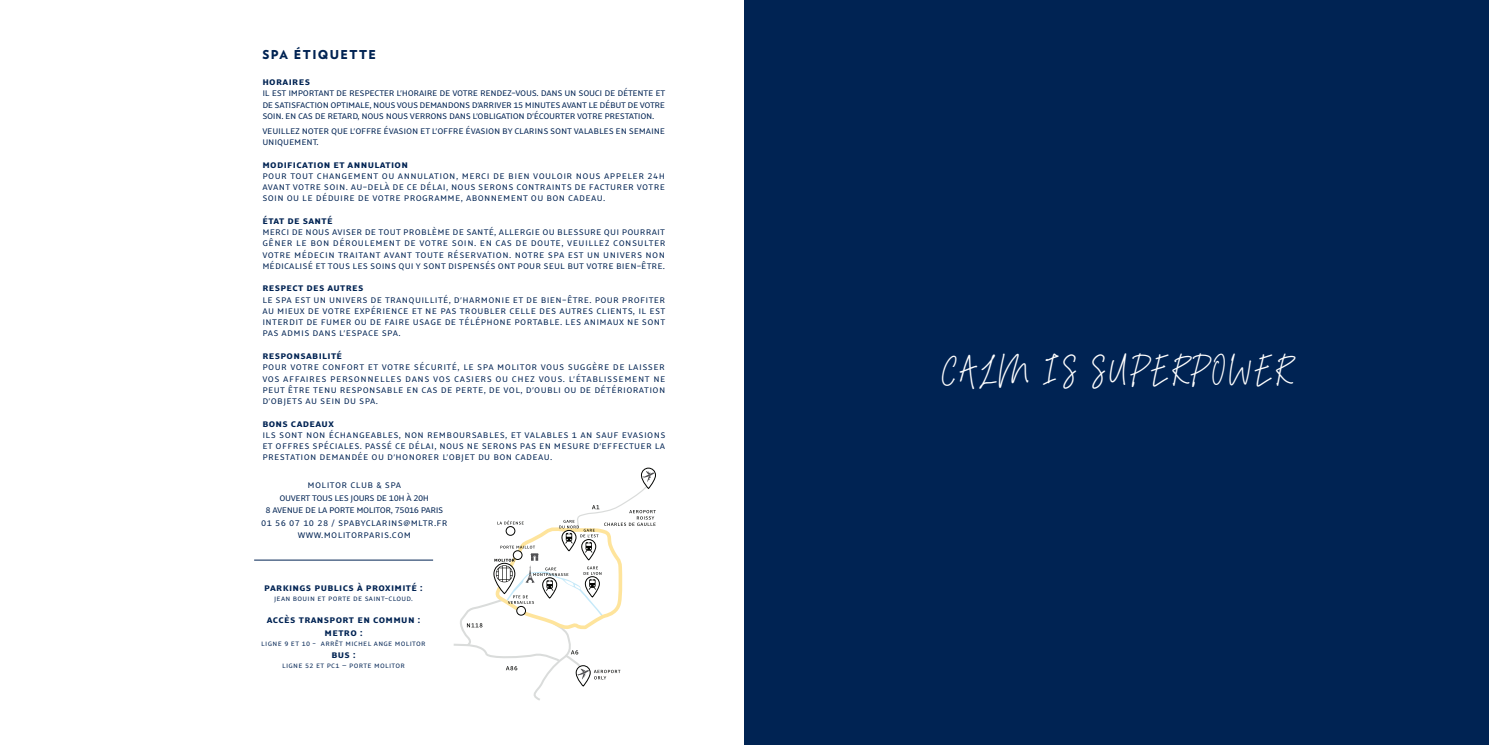
<style>
.page{position:relative;width:1489px;height:745px;background:#fff}
.page>*{position:absolute;margin:0;border:0;box-sizing:border-box;transform-origin:0 0}
.SOUS_TITRES{font:40px "River Jade";letter-spacing:.08em;color:#fff}
.t1{font:900 12.25px "Verlag";letter-spacing:.115em;color:#002353}
.TEXTE_COURANT{font:300 11.25px/11.2px "Alto Pro";letter-spacing:.01em;color:#002353;text-align:justify}
.SOUS_TITRES-2{font:700 11.25px "Alto Pro";letter-spacing:.03em;color:#002353}
.TEXTE_COURANT-2{font:300 11.25px/11.2px "Alto Pro";letter-spacing:-.015em;color:#002353}
.TEXTE_COURANT-3{font:300 11.25px "Alto Pro";letter-spacing:.03em;color:#002353}
.TEXTE_COURANT-4{font:300 11.25px "Alto Pro";letter-spacing:-.04em;color:#002353}
.t2{font:300 8.75px "Alto Pro";letter-spacing:.03em;color:#002353}
</style>
<div class="page">
<div style="left:744px;top:0;width:744px;height:744px;background:#002353"></div>
<svg style="left:453px;top:467px;width:203px;height:233px"></svg>
<hr style="left:254px;top:559px;width:179px;height:1px;background:#002353">
<p class="t1" style="left:262px;top:44px;width:115px">SPA ÉTIQUETTE</p>
<p class="SOUS_TITRES-2" style="left:262px;top:74px;width:49px">horaires</p>
<p class="TEXTE_COURANT" style="left:262px;top:87px;width:404px">il est important de respecter l’horaire de votre rendez-vous. dans un souci de détente et de satisfaction optimale, nous vous demandons d’arriver 15 minutes avant le début de votre soin. en cas de retard, nous nous verrons dans l’obligation d’écourter votre prestation.</p>
<p class="TEXTE_COURANT-2" style="left:262px;top:124px;width:404px">veuillez noter que l’offre évasion et l’offre évasion by clarins sont valables en semaine uniquement.</p>
<p class="SOUS_TITRES-2" style="left:262px;top:157px;width:147px">modification et annulation</p>
<p class="TEXTE_COURANT" style="left:262px;top:169px;width:404px">pour tout changement ou annulation, merci de bien vouloir nous appeler 24h avant votre soin. au-delà de ce délai, nous serons contraints de facturer votre soin ou le déduire de votre programme, abonnement ou bon cadeau.</p>
<p class="SOUS_TITRES-2" style="left:262px;top:213px;width:72px">état de santé</p>
<p class="TEXTE_COURANT" style="left:262px;top:226px;width:405px">merci de nous aviser de tout problème de santé, allergie ou blessure qui pourrait gêner le bon déroulement de votre soin. en cas de doute, veuillez consulter votre médecin traitant avant toute réservation. notre spa est un univers non médicalisé et tous les soins qui y sont dispensés ont pour seul but votre bien-être.</p>
<p class="SOUS_TITRES-2" style="left:262px;top:281px;width:103px">respect des autres</p>
<p class="TEXTE_COURANT" style="left:262px;top:293px;width:404px">le spa est un univers de tranquillité, d’harmonie et de bien-être. pour profiter au mieux de votre expérience et ne pas troubler celle des autres clients, il est interdit de fumer ou de faire usage de téléphone portable. les animaux ne sont pas admis dans l’espace spa.</p>
<p class="SOUS_TITRES-2" style="left:262px;top:348px;width:81px">responsabilité</p>
<p class="TEXTE_COURANT" style="left:262px;top:361px;width:404px">pour votre confort et votre sécurité, le spa molitor vous suggère de laisser vos affaires personnelles dans vos casiers ou chez vous. l’établissement ne peut être tenu responsable en cas de perte, de vol, d’oubli ou de détérioration d’objets au sein du spa.</p>
<p class="SOUS_TITRES-2" style="left:262px;top:416px;width:73px">bons cadeaux</p>
<p class="TEXTE_COURANT" style="left:262px;top:428px;width:405px">ils sont non échangeables, non remboursables, et valables 1 an sauf evasions et offres spéciales. passé ce délai, nous ne serons pas en mesure d’effectuer la prestation demandée ou d’honorer l’objet du bon cadeau.</p>
<p class="TEXTE_COURANT-3" style="left:307px;top:477px;width:95px">molitor club &amp; spa</p>
<p class="TEXTE_COURANT-4" style="left:279px;top:490px;width:151px">ouvert tous les jours de 10h à 20h</p>
<p class="TEXTE_COURANT-4" style="left:265px;top:502px;width:179px">8 avenue de la porte molitor, 75016 paris</p>
<p class="TEXTE_COURANT-3" style="left:261px;top:515px;width:188px">01 56 07 10 28 / spabyclarins@mltr.fr</p>
<p class="TEXTE_COURANT-3" style="left:298px;top:527px;width:115px">www.molitorparis.com</p>
<p class="SOUS_TITRES-2" style="left:264px;top:579px;width:160px">parkings publics à proximité :</p>
<p class="t2" style="left:274px;top:592px;width:140px">jean bouin et porte de saint-cloud.</p>
<p class="SOUS_TITRES-2" style="left:267px;top:612px;width:155px">accès transport en commun :</p>
<p class="SOUS_TITRES-2" style="left:324px;top:624px;width:39px">metro :</p>
<p class="t2" style="left:261px;top:637px;width:166px">ligne 9 et 10 - arrêt michel ange molitor</p>
<p class="SOUS_TITRES-2" style="left:331px;top:647px;width:26px">bus :</p>
<p class="t2" style="left:282px;top:659px;width:124px">ligne 52 et pc1 – porte molitor</p>
<p class="SOUS_TITRES" style="left:942px;top:346px;width:351px">CALM IS SUPERPOWER</p>
</div>
